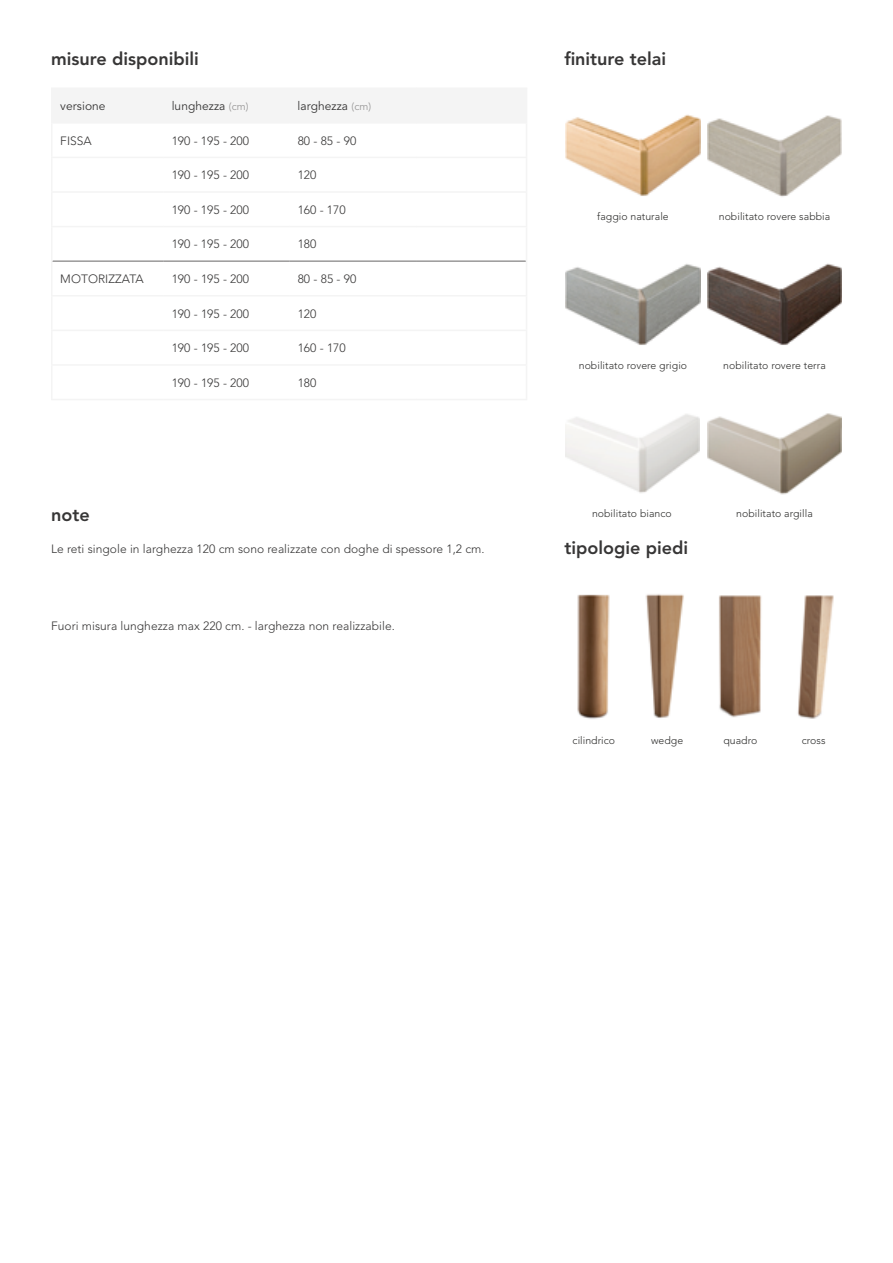
<style>
.page{position:relative;width:893px;height:1263px;background:#fff}
.page>*{position:absolute;margin:0;border:0;box-sizing:border-box;transform-origin:0 0}
.t1{font:800 18px "Avenir LT Std";color:#373636}
.t2{font:300 12px "Avenir LT Std";letter-spacing:.005em;color:#373636}
.t3{font:12px "Avenir LT Std";letter-spacing:.005em;color:#373636}
.t4{font:300 10.5px "Avenir LT Std";letter-spacing:.005em;color:#2d2d2c}
.s1{font-size:10.5px;color:#999898}
</style>
<div class="page">
<img style="left:566px;top:114px;width:134px;height:82px">
<img style="left:566px;top:414px;width:133px;height:79px">
<img style="left:707px;top:413px;width:135px;height:82px">
<img style="left:566px;top:264px;width:134px;height:81px">
<img style="left:707px;top:115px;width:135px;height:82px">
<img style="left:707px;top:263px;width:135px;height:82px">
<img style="left:577px;top:594px;width:33px;height:125px">
<img style="left:645px;top:594px;width:39px;height:124px">
<img style="left:719px;top:595px;width:43px;height:123px">
<img style="left:797px;top:595px;width:37px;height:124px">
<div style="left:53px;top:89px;width:473px;height:33px;background:#f4f4f4"></div>
<hr style="left:51px;top:87px;width:112px;height:2px;background:#f4f4f4">
<hr style="left:51px;top:89px;width:2px;height:33px;background:#f4f4f4">
<hr style="left:163px;top:87px;width:126px;height:2px;background:#f4f4f4">
<hr style="left:162px;top:89px;width:2px;height:33px;background:#f4f4f4">
<hr style="left:416px;top:87px;width:111px;height:2px;background:#f4f4f4">
<hr style="left:526px;top:89px;width:1px;height:33px;background:#f4f4f4">
<hr style="left:51px;top:122px;width:112px;height:2px;background:#f4f4f4">
<hr style="left:163px;top:122px;width:126px;height:2px;background:#f4f4f4">
<hr style="left:416px;top:122px;width:111px;height:2px;background:#f4f4f4">
<hr style="left:51px;top:124px;width:2px;height:33px;background:#f4f4f4">
<hr style="left:526px;top:124px;width:1px;height:33px;background:#f4f4f4">
<hr style="left:51px;top:157px;width:112px;height:1px;background:#f4f4f4">
<hr style="left:51px;top:158px;width:2px;height:33px;background:#f4f4f4">
<hr style="left:163px;top:157px;width:126px;height:1px;background:#f4f4f4">
<hr style="left:289px;top:157px;width:127px;height:1px;background:#f4f4f4">
<hr style="left:416px;top:157px;width:111px;height:1px;background:#f4f4f4">
<hr style="left:526px;top:158px;width:1px;height:33px;background:#f4f4f4">
<hr style="left:51px;top:191px;width:112px;height:2px;background:#f4f4f4">
<hr style="left:51px;top:193px;width:2px;height:33px;background:#f4f4f4">
<hr style="left:163px;top:191px;width:126px;height:2px;background:#f4f4f4">
<hr style="left:289px;top:191px;width:127px;height:2px;background:#f4f4f4">
<hr style="left:416px;top:191px;width:111px;height:2px;background:#f4f4f4">
<hr style="left:526px;top:193px;width:1px;height:33px;background:#f4f4f4">
<hr style="left:51px;top:226px;width:112px;height:1px;background:#f4f4f4">
<hr style="left:163px;top:226px;width:126px;height:1px;background:#f4f4f4">
<hr style="left:289px;top:226px;width:127px;height:1px;background:#f4f4f4">
<hr style="left:416px;top:226px;width:111px;height:1px;background:#f4f4f4">
<hr style="left:51px;top:261px;width:2px;height:34px;background:#f4f4f4">
<hr style="left:526px;top:261px;width:1px;height:34px;background:#f4f4f4">
<hr style="left:51px;top:295px;width:112px;height:1px;background:#f4f4f4">
<hr style="left:51px;top:296px;width:2px;height:34px;background:#f4f4f4">
<hr style="left:163px;top:295px;width:126px;height:1px;background:#f4f4f4">
<hr style="left:289px;top:295px;width:127px;height:1px;background:#f4f4f4">
<hr style="left:416px;top:295px;width:111px;height:1px;background:#f4f4f4">
<hr style="left:526px;top:296px;width:1px;height:34px;background:#f4f4f4">
<hr style="left:51px;top:330px;width:112px;height:1px;background:#f4f4f4">
<hr style="left:51px;top:331px;width:2px;height:33px;background:#f4f4f4">
<hr style="left:163px;top:330px;width:126px;height:1px;background:#f4f4f4">
<hr style="left:289px;top:330px;width:127px;height:1px;background:#f4f4f4">
<hr style="left:416px;top:330px;width:111px;height:1px;background:#f4f4f4">
<hr style="left:526px;top:331px;width:1px;height:33px;background:#f4f4f4">
<hr style="left:51px;top:364px;width:112px;height:2px;background:#f4f4f4">
<hr style="left:51px;top:366px;width:2px;height:33px;background:#f4f4f4">
<hr style="left:163px;top:364px;width:126px;height:2px;background:#f4f4f4">
<hr style="left:289px;top:364px;width:127px;height:2px;background:#f4f4f4">
<hr style="left:416px;top:364px;width:111px;height:2px;background:#f4f4f4">
<hr style="left:526px;top:366px;width:1px;height:33px;background:#f4f4f4">
<hr style="left:51px;top:399px;width:112px;height:1px;background:#f4f4f4">
<hr style="left:163px;top:399px;width:126px;height:1px;background:#f4f4f4">
<hr style="left:289px;top:399px;width:127px;height:1px;background:#f4f4f4">
<hr style="left:416px;top:399px;width:111px;height:1px;background:#f4f4f4">
<hr style="left:53px;top:260px;width:110px;height:2px;background:#999898">
<hr style="left:163px;top:260px;width:126px;height:2px;background:#999898">
<hr style="left:289px;top:260px;width:127px;height:2px;background:#999898">
<hr style="left:416px;top:260px;width:110px;height:2px;background:#999898">
<hr style="left:289px;top:87px;width:127px;height:2px;background:#f4f4f4">
<hr style="left:288px;top:89px;width:2px;height:33px;background:#f4f4f4">
<hr style="left:415px;top:89px;width:2px;height:33px;background:#f4f4f4">
<hr style="left:289px;top:122px;width:127px;height:2px;background:#f4f4f4">
<hr style="left:51px;top:227px;width:2px;height:34px;background:#f4f4f4">
<hr style="left:526px;top:227px;width:1px;height:34px;background:#f4f4f4">
<h1 class="t1" style="left:51px;top:48px;width:149px">misure disponibili</h1>
<h1 class="t1" style="left:564px;top:48px;width:103px">finiture telai</h1>
<p class="t3" style="left:60px;top:99px;width:47px">versione</p>
<p class="t3" style="left:172px;top:99px;width:78px">lunghezza <span class="s1">(cm)</span></p>
<p class="t3" style="left:298px;top:99px;width:75px">larghezza <span class="s1">(cm)</span></p>
<p class="t2" style="left:60px;top:133px;width:33px">FISSA</p>
<p class="t2" style="left:172px;top:133px;width:79px">190 - 195 - 200</p>
<p class="t2" style="left:298px;top:133px;width:60px">80 - 85 - 90</p>
<p class="t2" style="left:172px;top:168px;width:79px">190 - 195 - 200</p>
<p class="t2" style="left:298px;top:168px;width:20px">120</p>
<p class="t2" style="left:172px;top:203px;width:79px">190 - 195 - 200</p>
<p class="t2" style="left:298px;top:203px;width:50px">160 - 170</p>
<p class="t2" style="left:172px;top:237px;width:79px">190 - 195 - 200</p>
<p class="t2" style="left:298px;top:237px;width:20px">180</p>
<p class="t2" style="left:60px;top:272px;width:85px">MOTORIZZATA</p>
<p class="t2" style="left:172px;top:272px;width:79px">190 - 195 - 200</p>
<p class="t2" style="left:298px;top:272px;width:60px">80 - 85 - 90</p>
<p class="t2" style="left:172px;top:306px;width:79px">190 - 195 - 200</p>
<p class="t2" style="left:298px;top:306px;width:20px">120</p>
<p class="t2" style="left:172px;top:341px;width:79px">190 - 195 - 200</p>
<p class="t2" style="left:298px;top:341px;width:50px">160 - 170</p>
<p class="t2" style="left:172px;top:376px;width:79px">190 - 195 - 200</p>
<p class="t2" style="left:298px;top:376px;width:20px">180</p>
<p class="t4" style="left:597px;top:210px;width:73px">faggio naturale</p>
<p class="t4" style="left:579px;top:359px;width:110px">nobilitato rovere grigio</p>
<p class="t4" style="left:719px;top:210px;width:113px">nobilitato rovere sabbia</p>
<p class="t4" style="left:723px;top:359px;width:104px">nobilitato rovere terra</p>
<h1 class="t1" style="left:51px;top:504px;width:40px">note</h1>
<p class="t2" style="left:51px;top:541px;width:435px">Le reti singole in larghezza 120 cm sono realizzate con doghe di spessore 1,2 cm.</p>
<p class="t2" style="left:51px;top:619px;width:345px">Fuori misura lunghezza max 220 cm. - larghezza non realizzabile.</p>
<p class="t4" style="left:592px;top:508px;width:81px">nobilitato bianco</p>
<p class="t4" style="left:736px;top:508px;width:78px">nobilitato argilla</p>
<h1 class="t1" style="left:564px;top:537px;width:125px">tipologie piedi</h1>
<p class="t4" style="left:573px;top:734px;width:44px">cilindrico</p>
<p class="t4" style="left:651px;top:734px;width:34px">wedge</p>
<p class="t4" style="left:723px;top:734px;width:35px">quadro</p>
<p class="t4" style="left:802px;top:734px;width:25px">cross</p>
</div>
